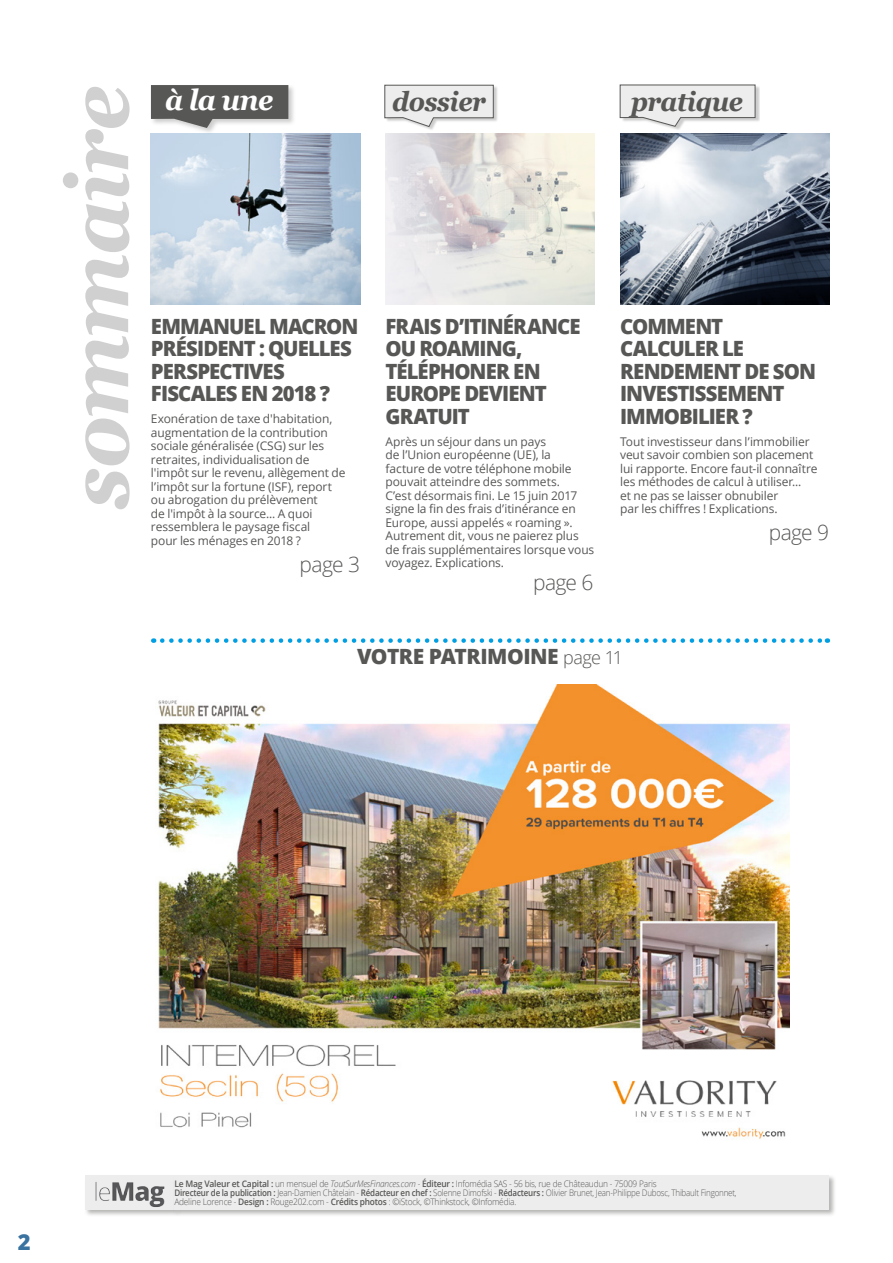
<style>
.page{position:relative;width:893px;height:1263px;background:#fff}
.page>*{position:absolute;margin:0;border:0;box-sizing:border-box;transform-origin:0 0}
.t1{font:italic 700 86.4px "Georgia";letter-spacing:-.015em;color:#d0d0d0;scale:.95 1}
.t2{font:italic 700 28.95px "Georgia";color:#fff;scale:.95 1}
.t3{font:italic 700 27px "Georgia";letter-spacing:-.025em;color:#575756;scale:.95 1}
.t4{font:800 22.05px "Open Sans";color:#3a72a0}
.t5{font:800 21px/22.5px "Open Sans";letter-spacing:-.045em;color:#575756}
.t6{font:800 21px "Open Sans";letter-spacing:-.025em;color:#575756}
.t7{font:300 21px "Open Sans";letter-spacing:-.035em;color:#575756}
.t8{font:12px/13.5px "Open Sans";letter-spacing:-.01em;color:#575756}
.t9{font:300 9px/9px "Open Sans";letter-spacing:-.025em;color:#575756;scale:.93 1}
.s1{font-weight:300;font-size:18px}
.s2{font-weight:600}
.s3{font-style:italic}
</style>
<div class="page">
<img style="left:151px;top:134px;width:209px;height:170px">
<img style="left:386px;top:134px;width:209px;height:170px">
<img style="left:620px;top:134px;width:209px;height:170px">
<div style="left:150px;top:84px;width:146px;height:51px;background:#9d9d9c;opacity:.5"></div>
<svg style="left:151px;top:85px;width:137px;height:43px"></svg>
<div style="left:621px;top:85px;width:139px;height:46px;background:#9d9d9c;opacity:.5"></div>
<svg style="left:620px;top:85px;width:135px;height:42px"></svg>
<svg style="left:162px;top:638px;width:666px;height:5px"></svg>
<div style="left:386px;top:86px;width:113px;height:45px;background:#9d9d9c;opacity:.5"></div>
<svg style="left:384px;top:85px;width:110px;height:42px"></svg>
<img style="left:158px;top:684px;width:632px;height:455px">
<div style="left:84px;top:1175px;width:98px;height:42px;background:#9d9d9c;opacity:.75"></div>
<img style="left:85px;top:1175px;width:88px;height:34px">
<div style="left:173px;top:1175px;width:663px;height:42px;background:#9d9d9c;opacity:.75"></div>
<div style="left:174px;top:1175px;width:655px;height:34px;background:#ededed"></div>
<h1 class="t1" style="left:34px;top:510px;width:449px;rotate:-90deg">sommaire</h1>
<h2 class="t2" style="left:165px;top:78px;width:115px">à la une</h2>
<h3 class="t3" style="left:631px;top:81px;width:119px">pratique</h3>
<h3 class="t3" style="left:392px;top:82px;width:100px">dossier</h3>
<h3 class="t5" style="left:386px;top:314px;width:196px">FRAIS D’ITINÉRANCE<br>OU ROAMING,<br>TÉLÉPHONER EN<br>EUROPE DEVIENT<br>GRATUIT</h3>
<p class="t8" style="left:386px;top:434px;width:210px">Après un séjour dans un pays<br>de l’Union européenne (UE), la<br>facture de votre téléphone mobile pouvait atteindre des sommets.<br>C’est désormais fini. Le 15 juin 2017 signe la fin des frais d’itinérance en Europe, aussi appelés « roaming ».<br>Autrement dit, vous ne paierez plus de frais supplémentaires lorsque vous voyagez. Explications.</p>
<h3 class="t7" style="left:533px;top:568px;width:62px">page 6</h3>
<h3 class="t5" style="left:151px;top:314px;width:209px">EMMANUEL MACRON<br>PRÉSIDENT : QUELLES<br>PERSPECTIVES<br>FISCALES EN 2018 ?</h3>
<p class="t8" style="left:151px;top:412px;width:196px">Exonération de taxe d'habitation, augmentation de la contribution sociale généralisée (CSG) sur les retraites, individualisation de l'impôt sur le revenu, allègement de l’impôt sur la fortune (ISF), report ou abrogation du prélèvement<br>de l'impôt à la source... A quoi ressemblera le paysage fiscal<br>pour les ménages en 2018 ?</p>
<h3 class="t7" style="left:300px;top:550px;width:62px">page 3</h3>
<h3 class="t5" style="left:620px;top:314px;width:197px">COMMENT<br>CALCULER LE<br>RENDEMENT DE SON<br>INVESTISSEMENT<br>IMMOBILIER ?</h3>
<p class="t8" style="left:620px;top:434px;width:199px">Tout investisseur dans l’immobilier veut savoir combien son placement lui rapporte. Encore faut-il connaître les méthodes de calcul à utiliser...<br>et ne pas se laisser obnubiler<br>par les chiffres ! Explications.</p>
<h3 class="t7" style="left:769px;top:518px;width:62px">page 9</h3>
<h3 class="t6" style="left:357px;top:640px;width:267px">VOTRE PATRIMOINE <span class="s1">page 11</span></h3>
<h3 class="t4" style="left:18px;top:1225px;width:14px">2</h3>
<p class="t9" style="left:174px;top:1179px;width:606px"><span class="s2">Le Mag Valeur et Capital :</span> un mensuel de <span class="s3">ToutSurMesFinances.com</span> - <span class="s2">Éditeur :</span> Infomédia SAS - 56 bis, rue de Châteaudun - 75009 Paris<br><span class="s2">Directeur de la publication :</span> Jean-Damien Châtelain - <span class="s2">Rédacteur en chef :</span> Solenne Dimofski - <span class="s2">Rédacteurs :</span> Olivier Brunet, Jean-Philippe Dubosc, Thibault Fingonnet,<br>Adeline Lorence - <span class="s2">Design :</span> Rouge202.com - <span class="s2">Crédits photos</span> : ©iStock, ©Thinkstock, ©Infomédia.</p>
</div>
